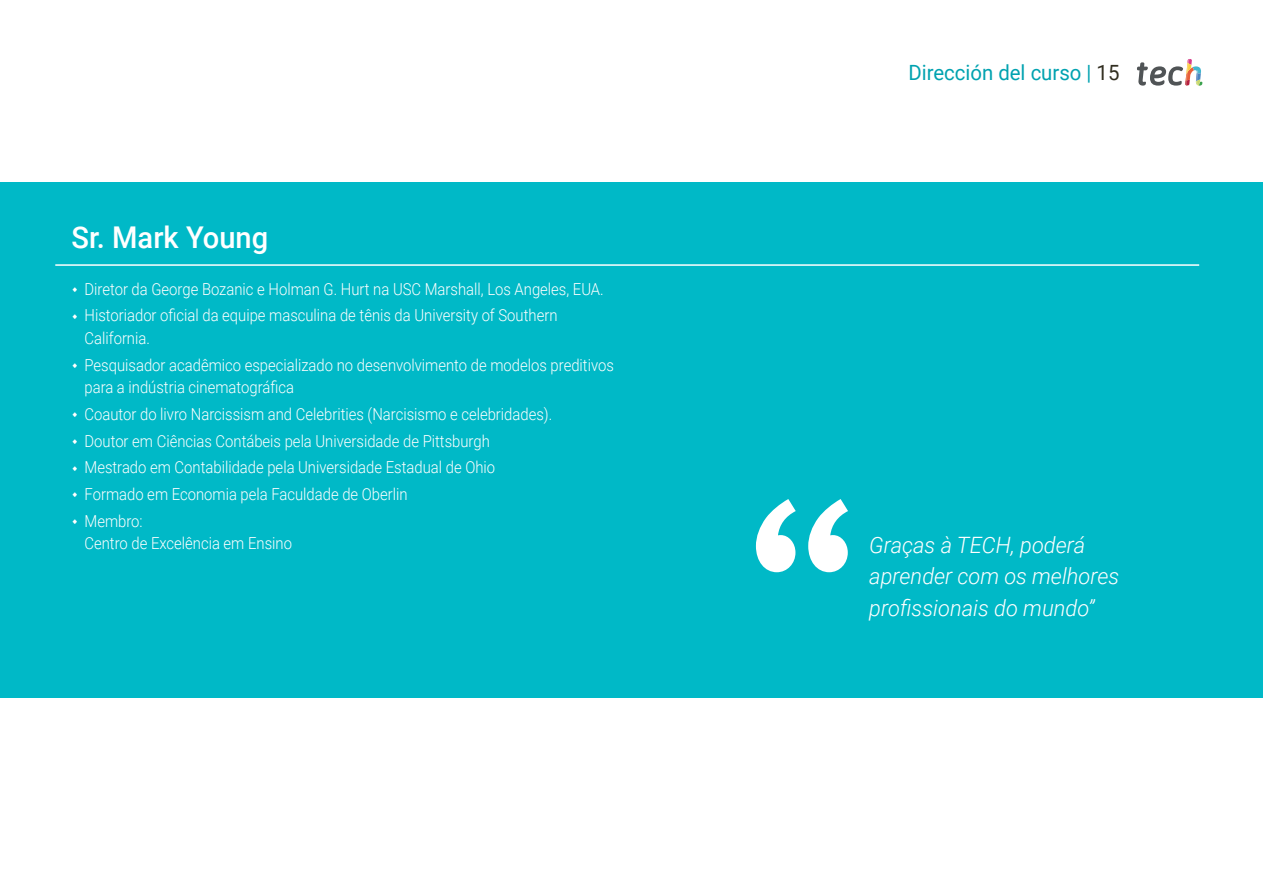
<style>
.page{position:relative;width:1263px;height:893px;background:#fff}
.page>*{position:absolute;margin:0;border:0;box-sizing:border-box;transform-origin:0 0}
.t1{font:500 30px "Roboto";color:#fff}
.t2{font:italic 300 22.5px/31.5px "Roboto";color:#fff}
.t3{font:21px "Roboto";color:#00a2b0}
.t4{font:300 16.5px/26.7px "Roboto";color:#fff;scale:.9 1}
.s1{color:#312e20}
</style>
<div class="page">
<svg style="left:1137px;top:59px;width:65px;height:27px"></svg>
<div style="left:0;top:182px;width:1263px;height:516px;background:#00b9c7"></div>
<hr style="left:55px;top:264px;width:1144px;height:2px;background:#fff">
<svg style="left:756px;top:499px;width:92px;height:73px"></svg>
<p class="t3" style="left:908px;top:57px;width:213px">Dirección del curso | <span class="s1">15</span></p>
<h1 class="t1" style="left:71px;top:216px;width:198px">Sr. Mark Young</h1>
<p class="t4" style="left:85px;top:275px;width:578px">Diretor da George Bozanic e Holman G. Hurt na USC Marshall, Los Angeles, EUA.<br>Historiador oficial da equipe masculina de tênis da University of Southern</p>
<p class="t4" style="left:85px;top:324px;width:590px">California.<br>Pesquisador acadêmico especializado no desenvolvimento de modelos preditivos</p>
<p class="t4" style="left:85px;top:373px;width:521px">para a indústria cinematográfica<br>Coautor do livro Narcissism and Celebrities (Narcisismo e celebridades).<br>Doutor em Ciências Contábeis pela Universidade de Pittsburgh Mestrado em Contabilidade pela Universidade Estadual de Ohio Formado em Economia pela Faculdade de Oberlin<br>Membro:</p>
<p class="t4" style="left:85px;top:530px;width:232px">Centro de Excelência em Ensino</p>
<h2 class="t2" style="left:869px;top:528px;width:252px">Graças à TECH, poderá aprender com os melhores profissionais do mundo”</h2>
</div>
